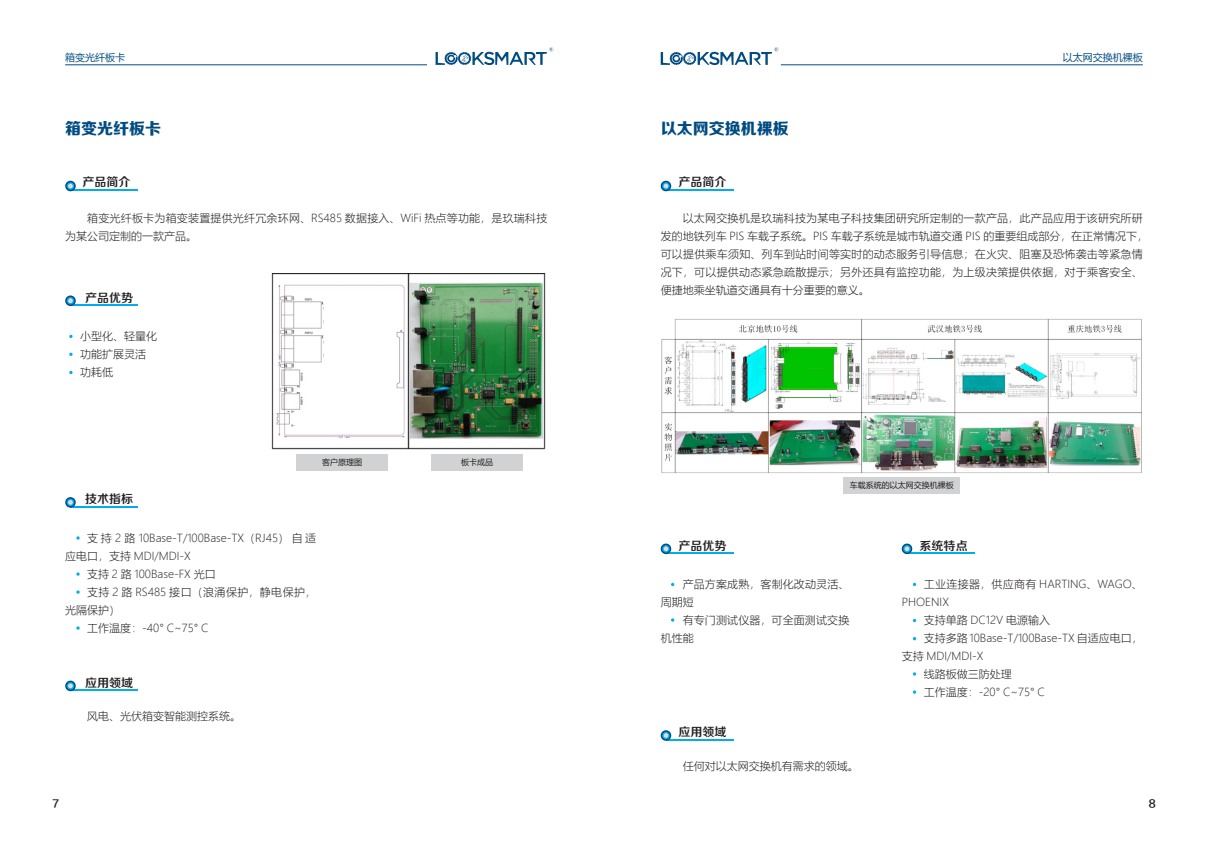
<style>
.page{position:relative;width:1208px;height:859px;background:#fff}
.page>*{position:absolute;margin:0;border:0;box-sizing:border-box;transform-origin:0 0}
.t1{font:16px "FZZDHJW GB1 0";color:#004c82}
.t2{font:12px "FZZZHONGJW GB1 0";color:#231f20}
.t3{font:300 11px/18px "Microsoft Ya Hei";color:#231f20}
.t4{font:300 11px/18px "Microsoft Ya Hei";letter-spacing:.02em;color:#231f20}
.t5{font:300 11px/18px "Microsoft Ya Hei";letter-spacing:.04em;color:#231f20}
.t6{font:10px "Microsoft Ya Hei";color:#004c82}
.t7{font:10px "FZZZHONGJW GB1 0";color:#231f20}
.t8{font:8px "Microsoft Ya Hei";color:#231f20}
</style>
<div class="page">
<svg style="left:435px;top:47px;width:118px;height:18px"></svg>
<svg style="left:660px;top:47px;width:118px;height:18px"></svg>
<svg style="left:76px;top:536px;width:4px;height:4px"></svg>
<svg style="left:76px;top:590px;width:4px;height:4px"></svg>
<svg style="left:69px;top:335px;width:4px;height:3px"></svg>
<svg style="left:69px;top:353px;width:4px;height:3px"></svg>
<svg style="left:69px;top:371px;width:4px;height:3px"></svg>
<svg style="left:76px;top:572px;width:4px;height:4px"></svg>
<svg style="left:76px;top:626px;width:4px;height:4px"></svg>
<svg style="left:913px;top:672px;width:3px;height:4px"></svg>
<svg style="left:913px;top:690px;width:3px;height:4px"></svg>
<div style="left:843px;top:478px;width:117px;height:16px;background:#d1d2d4"></div>
<svg style="left:671px;top:618px;width:3px;height:4px"></svg>
<hr style="left:65px;top:65px;width:362px;height:1px;background:#004c82">
<hr style="left:781px;top:65px;width:361px;height:1px;background:#004c82">
<div style="left:431px;top:455px;width:92px;height:16px;background:#d1d2d4"></div>
<div style="left:296px;top:455px;width:92px;height:16px;background:#d1d2d4"></div>
<img style="left:271px;top:274px;width:275px;height:176px">
<img style="left:661px;top:318px;width:481px;height:155px">
<hr style="left:70px;top:190px;width:68px;height:1px;background:#00aeef">
<div style="left:65px;top:181px;width:11px;height:10px;border:2px solid #004c82;border-radius:50%"></div>
<svg style="left:68px;top:184px;width:5px;height:4px"></svg>
<hr style="left:70px;top:304px;width:68px;height:2px;background:#00aeef">
<div style="left:65px;top:295px;width:11px;height:11px;border:2px solid #004c82;border-radius:50%"></div>
<svg style="left:68px;top:298px;width:5px;height:5px"></svg>
<hr style="left:70px;top:506px;width:68px;height:2px;background:#00aeef">
<div style="left:65px;top:497px;width:11px;height:11px;border:2px solid #004c82;border-radius:50%"></div>
<svg style="left:68px;top:500px;width:5px;height:5px"></svg>
<hr style="left:666px;top:552px;width:67px;height:2px;background:#00aeef">
<div style="left:660px;top:544px;width:11px;height:10px;border:2px solid #004c82;border-radius:50%"></div>
<svg style="left:663px;top:546px;width:5px;height:5px"></svg>
<hr style="left:666px;top:739px;width:67px;height:2px;background:#00aeef">
<div style="left:660px;top:730px;width:11px;height:11px;border:2px solid #004c82;border-radius:50%"></div>
<svg style="left:663px;top:733px;width:5px;height:5px"></svg>
<hr style="left:907px;top:552px;width:67px;height:2px;background:#00aeef">
<div style="left:901px;top:544px;width:11px;height:10px;border:2px solid #004c82;border-radius:50%"></div>
<svg style="left:904px;top:546px;width:5px;height:5px"></svg>
<hr style="left:70px;top:689px;width:68px;height:2px;background:#00aeef">
<div style="left:65px;top:681px;width:11px;height:10px;border:2px solid #004c82;border-radius:50%"></div>
<svg style="left:68px;top:683px;width:5px;height:5px"></svg>
<hr style="left:666px;top:190px;width:67px;height:1px;background:#00aeef">
<div style="left:660px;top:181px;width:11px;height:10px;border:2px solid #004c82;border-radius:50%"></div>
<svg style="left:663px;top:184px;width:5px;height:4px"></svg>
<p class="t6" style="left:65px;top:51px;width:61px">箱变光纤板卡</p>
<p class="t6" style="left:1062px;top:51px;width:81px">以太网交换机裸板</p>
<p class="t1" style="left:65px;top:120px;width:98px">箱变光纤板卡</p>
<p class="t1" style="left:660px;top:120px;width:129px">以太网交换机裸板</p>
<p class="t2" style="left:82px;top:176px;width:49px">产品简介</p>
<p class="t2" style="left:678px;top:176px;width:49px">产品简介</p>
<p class="t4" style="left:65px;top:208px;width:483px;text-indent:22px">箱变光纤板卡为箱变装置提供光纤冗余环网、RS485 数据接入、WiFi 热点等功能，是玖瑞科技为某公司定制的一款产品。</p>
<p class="t4" style="left:660px;top:208px;width:489px;text-indent:22px">以太网交换机是玖瑞科技为某电子科技集团研究所定制的一款产品，此产品应用于该研究所研发的地铁列车 PIS 车载子系统。PIS 车载子系统是城市轨道交通 PIS 的重要组成部分，在正常情况下，可以提供乘车须知、列车到站时间等实时的动态服务引导信息；在火灾、阻塞及恐怖袭击等紧急情况下，可以提供动态紧急疏散提示；另外还具有监控功能，为上级决策提供依据，对于乘客安全、便捷地乘坐轨道交通具有十分重要的意义。</p>
<p class="t2" style="left:85px;top:291px;width:49px">产品优势</p>
<p class="t3" style="left:80px;top:327px;width:78px">小型化、轻量化</p>
<p class="t3" style="left:80px;top:345px;width:67px">功能扩展灵活</p>
<p class="t3" style="left:80px;top:363px;width:34px">功耗低</p>
<p class="t2" style="left:85px;top:492px;width:49px">技术指标</p>
<p class="t8" style="left:322px;top:457px;width:41px">客户原理图</p>
<p class="t8" style="left:461px;top:457px;width:33px">板卡成品</p>
<p class="t3" style="left:65px;top:529px;width:252px;text-indent:22px">支持 2 路 10Base-T/100Base-TX（RJ45）自适应电口，支持 MDI/MDI-X</p>
<p class="t3" style="left:87px;top:565px;width:130px">支持 2 路 100Base-FX 光口</p>
<p class="t5" style="left:65px;top:583px;width:252px;text-indent:22px">支持 2 路 RS485 接口（浪涌保护，静电保护，光隔保护）</p>
<p class="t3" style="left:87px;top:619px;width:123px">工作温度：-40° C~75° C</p>
<p class="t2" style="left:85px;top:676px;width:49px">应用领域</p>
<p class="t3" style="left:87px;top:707px;width:155px">风电、光伏箱变智能测控系统。</p>
<p class="t8" style="left:849px;top:480px;width:105px">车载系统的以太网交换机裸板</p>
<p class="t2" style="left:678px;top:539px;width:49px">产品优势</p>
<p class="t3" style="left:660px;top:575px;width:190px;text-indent:22px">产品方案成熟，客制化改动灵活、周期短</p>
<p class="t3" style="left:660px;top:611px;width:190px;text-indent:22px">有专门测试仪器，可全面测试交换机性能</p>
<p class="t2" style="left:678px;top:725px;width:49px">应用领域</p>
<p class="t3" style="left:682px;top:757px;width:177px">任何对以太网交换机有需求的领域。</p>
<p class="t2" style="left:919px;top:539px;width:49px">系统特点</p>
<p class="t3" style="left:901px;top:575px;width:242px;text-indent:22px">工业连接器，供应商有 HARTING、WAGO、<br>PHOENIX</p>
<p class="t3" style="left:923px;top:611px;width:128px">支持单路 DC12V 电源输入</p>
<p class="t3" style="left:901px;top:629px;width:242px;text-indent:22px">支持多路 10Base-T/100Base-TX 自适应电口，支持 MDI/MDI-X</p>
<p class="t3" style="left:923px;top:665px;width:89px">线路板做三防处理</p>
<p class="t3" style="left:923px;top:683px;width:123px">工作温度：-20° C~75° C</p>
<p class="t7" style="left:53px;top:798px;width:8px">7</p>
<p class="t7" style="left:1148px;top:798px;width:8px">8</p>
</div>
